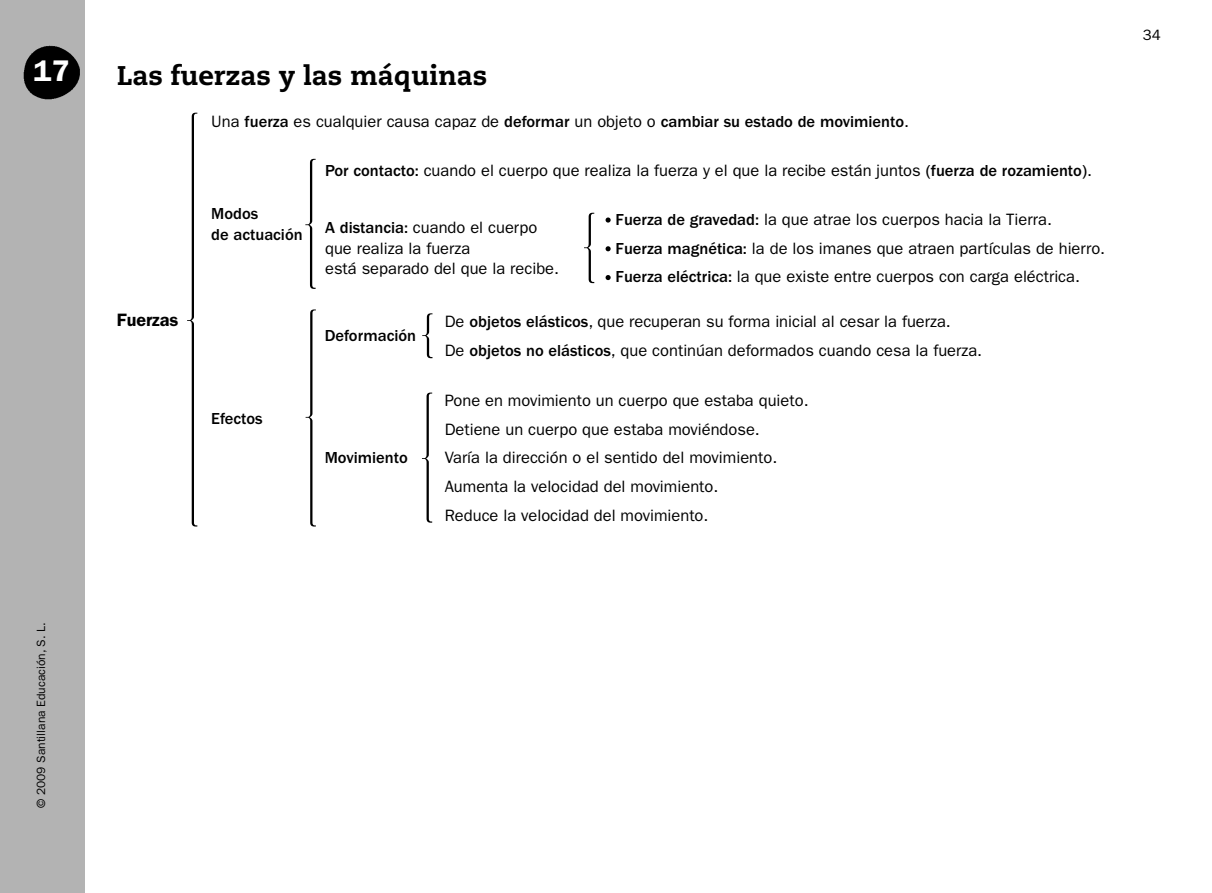
<style>
.page{position:relative;width:1212px;height:893px;background:#fff}
.page>*{position:absolute;margin:0;border:0;box-sizing:border-box;transform-origin:0 0}
.t1{font:600 30px "ITC Franklin Gothic Std";color:#fff}
.t2{font:800 27px "Caecilia LT Std";color:#000}
.t3{font:600 18px "ITC Franklin Gothic Std";color:#000}
.t4{font:16.5px/28.8px "ITC Franklin Gothic Std";color:#000}
.t5{font:500 16.5px/20.2px "ITC Franklin Gothic Std";color:#000}
.t6{font:15px "ITC Franklin Gothic Std";color:#000}
.t7{font:12px "ITC Franklin Gothic Std";color:#000}
.s1{font-weight:400}
.s2{font-weight:500}
</style>
<div class="page">
<div style="left:0;top:0;width:85px;height:893px;background:#b3b3b3"></div>
<img style="left:23px;top:45px;width:57px;height:55px">
<svg style="left:306px;top:309px;width:10px;height:217px"></svg>
<svg style="left:422px;top:313px;width:10px;height:45px"></svg>
<svg style="left:422px;top:393px;width:10px;height:130px"></svg>
<svg style="left:305px;top:159px;width:11px;height:130px"></svg>
<svg style="left:605px;top:217px;width:6px;height:6px"></svg>
<svg style="left:605px;top:246px;width:6px;height:5px"></svg>
<svg style="left:605px;top:275px;width:6px;height:5px"></svg>
<svg style="left:584px;top:213px;width:10px;height:70px"></svg>
<svg style="left:187px;top:113px;width:10px;height:413px"></svg>
<p class="t1" style="left:33px;top:53px;width:38px">17</p>
<p class="t2" style="left:117px;top:58px;width:372px">Las fuerzas y las máquinas</p>
<p class="t5" style="left:211px;top:112px;width:699px"><span class="s1">Una</span> fuerza <span class="s1">es cualquier causa capaz de</span> deformar <span class="s1">un objeto o</span> cambiar su estado de movimiento<span class="s1">.</span></p>
<p class="t3" style="left:117px;top:309px;width:63px">Fuerzas</p>
<p class="t5" style="left:211px;top:204px;width:93px">Modos<br>de actuación</p>
<p class="t5" style="left:211px;top:408px;width:53px">Efectos</p>
<p class="t4" style="left:325px;top:156px;width:768px"><span class="s2">Por contacto:</span> cuando el cuerpo que realiza la fuerza y el que la recibe están juntos <span class="s2">(fuerza de rozamiento)</span>.</p>
<p class="t4" style="left:325px;top:218px;width:235px;line-height:20.2px"><span class="s2">A distancia:</span> cuando el cuerpo que realiza la fuerza<br>está separado del que la recibe.</p>
<p class="t4" style="left:616px;top:205px;width:491px"><span class="s2">Fuerza de gravedad:</span> la que atrae los cuerpos hacia la Tierra.<br><span class="s2">Fuerza magnética:</span> la de los imanes que atraen partículas de hierro.<br><span class="s2">Fuerza eléctrica:</span> la que existe entre cuerpos con carga eléctrica.</p>
<p class="t5" style="left:325px;top:326px;width:93px">Deformación</p>
<p class="t5" style="left:325px;top:448px;width:85px">Movimiento</p>
<p class="t4" style="left:445px;top:307px;width:539px">De <span class="s2">objetos elásticos</span>, que recuperan su forma inicial al cesar la fuerza.<br>De <span class="s2">objetos no elásticos</span>, que continúan deformados cuando cesa la fuerza.</p>
<p class="t4" style="left:445px;top:386px;width:365px">Pone en movimiento un cuerpo que estaba quieto.<br>Detiene un cuerpo que estaba moviéndose.<br>Varía la dirección o el sentido del movimiento.<br>Aumenta la velocidad del movimiento.<br>Reduce la velocidad del movimiento.</p>
<p class="t6" style="left:1143px;top:26px;width:19px">34</p>
<p class="t7" style="left:34px;top:808px;width:187px;rotate:-90deg">© 2009 Santillana Educación, S. L.</p>
</div>
